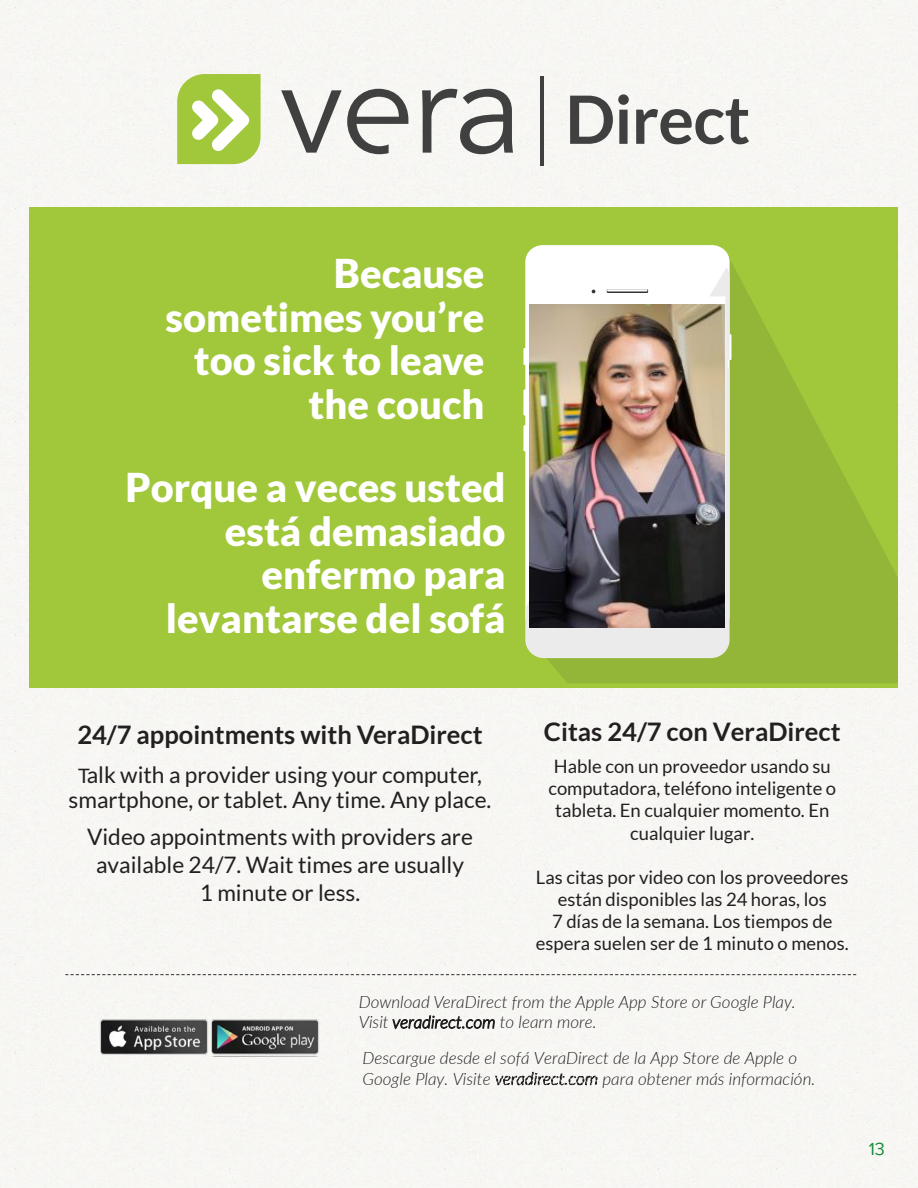
<style>
.page{position:relative;width:918px;height:1188px;background:#f7f6f3}
.page>*{position:absolute;margin:0;border:0;box-sizing:border-box;transform-origin:0 0}
.t1{font:900 39.75px/43.8px "Lato";color:#fff;text-align:right}
.t2{font:700 25.5px "Lato";color:#231f20}
.t3{font:22.65px/27.8px "Lato";color:#231f20;text-align:center}
.t4{font:18.45px/22.2px "Lato";color:#231f20;text-align:center}
.t5{font:18px "Proxima Nova";color:#148a39}
.t6{font:italic 300 17.1px/20.4px "Lato";color:#231f20}
.s1{font-size:19.95px}
</style>
<div class="page">
<div style="left:29px;top:207px;width:869px;height:481px;background:#a1c73b"></div>
<svg style="left:542px;top:260px;width:356px;height:423px;fill:#94b638"></svg>
<div style="left:525px;top:245px;width:205px;height:388px;background:#fff;border-radius:17px"></div>
<svg style="left:523px;top:348px;width:4px;height:17px"></svg>
<svg style="left:523px;top:389px;width:4px;height:26px"></svg>
<svg style="left:523px;top:425px;width:4px;height:26px"></svg>
<hr style="left:728px;top:334px;width:3px;height:26px;background:#fff">
<svg style="left:525px;top:267px;width:205px;height:391px;fill:#ebebeb"></svg>
<svg style="left:728px;top:334px;width:2px;height:26px"></svg>
<svg style="left:422px;top:89px;width:91px;height:65px"></svg>
<svg style="left:281px;top:89px;width:127px;height:65px"></svg>
<hr style="left:541px;top:76px;width:3px;height:90px;background:#404040">
<svg style="left:570px;top:94px;width:59px;height:50px"></svg>
<svg style="left:636px;top:99px;width:113px;height:45px"></svg>
<svg style="left:177px;top:74px;width:84px;height:90px"></svg>
<svg style="left:65px;top:974px;width:791px;height:1px"></svg>
<img style="left:99px;top:1017px;width:222px;height:40px">
<svg style="left:530px;top:296px;width:195px;height:8px"></svg>
<img style="left:529px;top:304px;width:196px;height:324px">
<p class="t1" style="left:166px;top:251px;width:320px">Because sometimes you’re too sick to leave the couch</p>
<p class="t1" style="left:126px;top:465px;width:382px">Porque a veces usted está demasiado enfermo para levantarse del sofá</p>
<p class="t2" style="left:77px;top:720px;width:407px">24/7 appointments with VeraDirect</p>
<p class="t3" style="left:69px;top:762px;width:424px;line-height:25.2px"><span class="s1">T</span>alk with a provider using your computer, smartphone, or tablet. Any time. Any place.</p>
<p class="t3" style="left:87px;top:823px;width:387px">Video appointments with providers are available 24/7. Wait times are usually<br>1 minute or less.</p>
<p class="t2" style="left:544px;top:717px;width:298px">Citas 24/7 con VeraDirect</p>
<p class="t4" style="left:548px;top:755px;width:289px">Hable con un proveedor usando su computadora, teléfono inteligente o tableta. En cualquier momento. En cualquier lugar.</p>
<p class="t4" style="left:536px;top:866px;width:314px">Las citas por video con los proveedores están disponibles las 24 horas, los<br>7 días de la semana. Los tiempos de espera suelen ser de 1 minuto o menos.</p>
<p class="t6" style="left:359px;top:991px;width:439px">Download VeraDirect from the Apple App Store or Google Play.<br>Visit veradirect.com to learn more.</p>
<p class="t6" style="left:363px;top:1047px;width:454px">Descargue desde el sofá VeraDirect de la App Store de Apple o<br>Google Play. Visite veradirect.com para obtener más información.</p>
<p class="t5" style="left:869px;top:1135px;width:18px">13</p>
</div>
